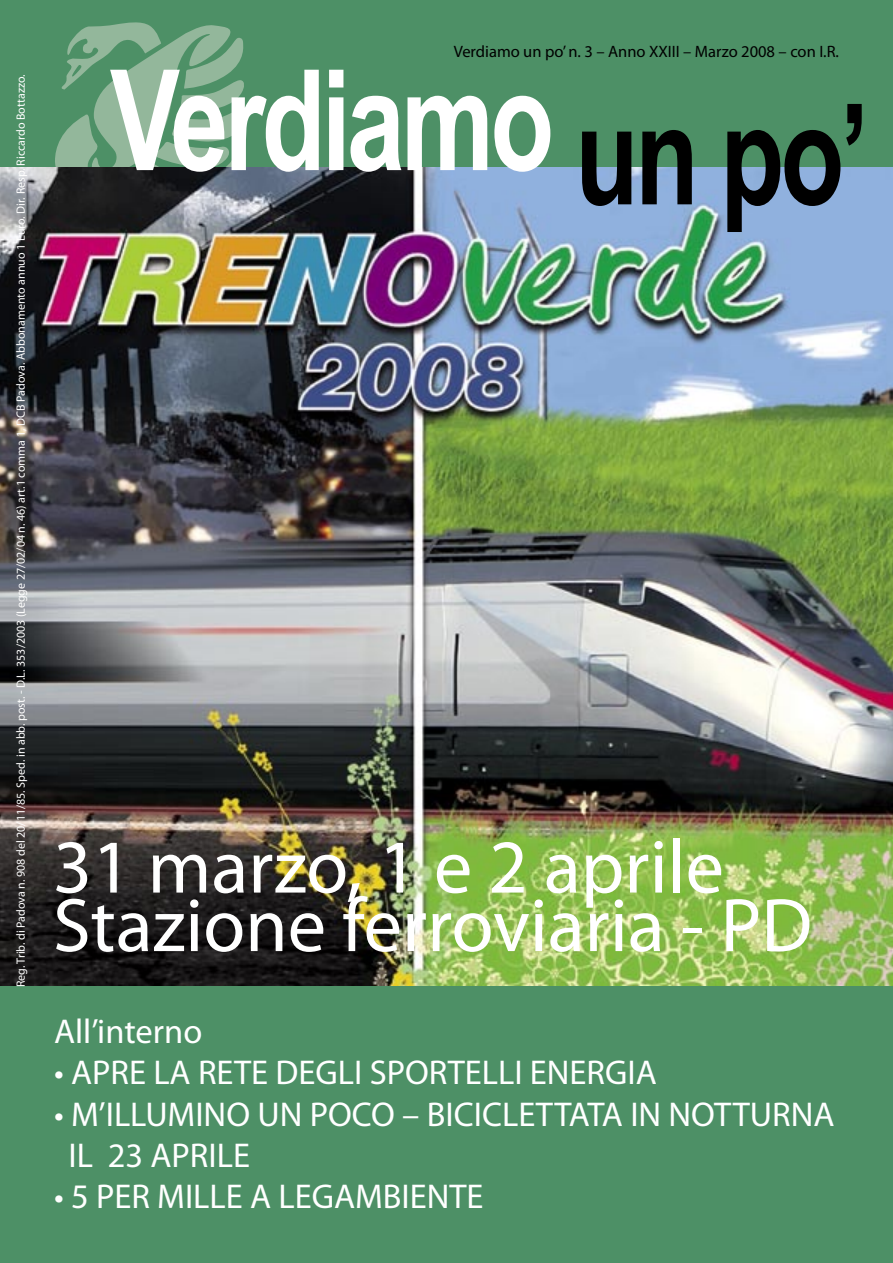
<style>
.page{position:relative;width:893px;height:1263px;background:#fff}
.page>*{position:absolute;margin:0;border:0;box-sizing:border-box;transform-origin:0 0}
.t1{font:700 140.25px "Arial Narrow";letter-spacing:-.03em;color:#fff;scale:.91 1}
.t2{font:700 140.25px "Arial Narrow";color:#000;scale:.91 1}
.t3{font:700 76.5px "Humanist 521 BT";color:#fff}
.t4{font:700 34.5px/41.4px "Humanist 521 BT";color:#fff}
.t5{font:16.5px "Humanist 521 BT";color:#000}
.t6{font:12px "Humanist 521 BT";color:#fff}
</style>
<div class="page">
<div style="left:0;top:0;width:893px;height:170px;background:#4d9066"></div>
<svg style="left:53px;top:22px;width:193px;height:146px"></svg>
<img style="left:0;top:168px;width:893px;height:817px">
<div style="left:0;top:985px;width:893px;height:278px;background:#4d9066"></div>
<p class="t6" style="left:13px;top:987px;width:915px;rotate:-90deg">Reg. Trib. di Padova n. 908 del 20/11/85. Sped. in abb. post. - D.L. 353/2003 (Legge 27/02/04 n. 46) art.1 comma 1, DCB Padova. Abbonamento annuo 1 Euro. Dir. Resp. Riccardo Bottazzo.</p>
<p class="t5" style="left:454px;top:41px;width:387px">Verdiamo un po’ n. 3 – Anno XXIII – Marzo 2008 – con I.R.</p>
<p class="t1" style="left:110px;top:15px;width:489px">Verdiamo</p>
<p class="t2" style="left:575px;top:49px;width:325px">un po’</p>
<p class="t3" style="left:53px;top:820px;width:672px">31 marzo, 1 e 2 aprile</p>
<p class="t3" style="left:53px;top:878px;width:761px">Stazione ferroviaria - PD</p>
<p class="t4" style="left:54px;top:1010px;width:150px">All’interno</p>
<p class="t4" style="left:54px;top:1051px;width:604px">• APRE LA RETE DEGLI SPORTELLI ENERGIA</p>
<p class="t4" style="left:69px;top:1093px;width:767px;text-indent:-15px">• M’ILLUMINO UN POCO – BICICLETTATA IN NOTTURNA<br>IL 23 APRILE</p>
<p class="t4" style="left:54px;top:1175px;width:431px">• 5 PER MILLE A LEGAMBIENTE</p>
</div>
